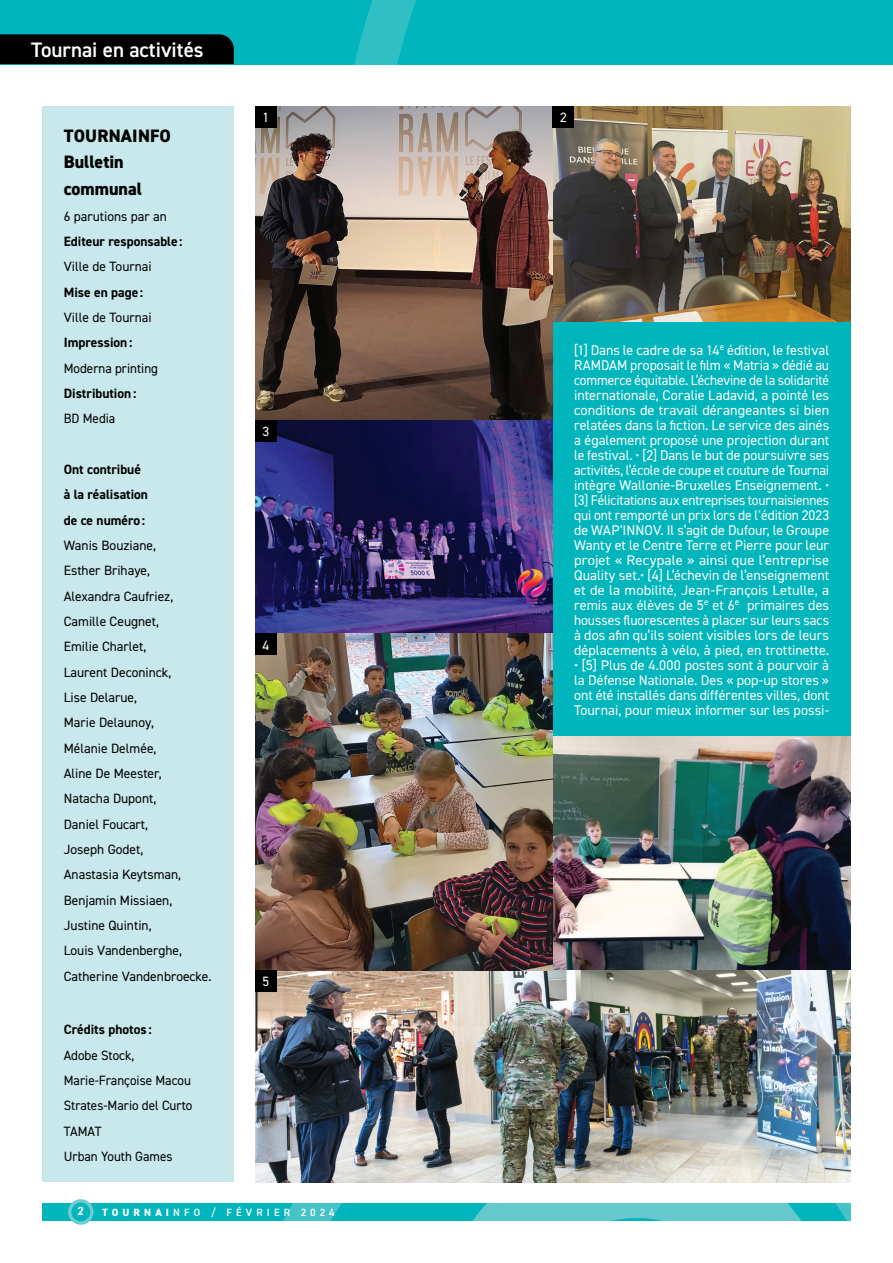
<style>
.page{position:relative;width:893px;height:1263px;background:#fff}
.page>*{position:absolute;margin:0;border:0;box-sizing:border-box;transform-origin:0 0}
.t1{font:600 21px "DIN2014";color:#fff}
.SOUS_TITRE{font:800 18px/26.8px "DIN2014";color:#000}
.TEXTE{font:14.1px/15px "DIN2014";color:#fff;text-align:justify}
.TEXTE-2{font:13.5px "DIN2014";color:#000}
.TEXTE-3{font:700 13.5px/25.3px "DIN2014";color:#000}
.TEXTE-4{font:13.5px "DIN2014";color:#fff}
.t2{font:700 12px "DIN2014";color:#fff}
.t3{font:600 10.5px "DIN2014";letter-spacing:.39em;color:#fff}
.s1{font-weight:800}
</style>
<div class="page">
<img style="left:553px;top:106px;width:297px;height:216px">
<img style="left:553px;top:736px;width:297px;height:234px">
<img style="left:255px;top:106px;width:298px;height:864px">
<img style="left:255px;top:970px;width:595px;height:212px">
<div style="left:0;top:0;width:893px;height:64px;background:#00b6bc"></div>
<svg style="left:354px;top:0;width:62px;height:64px"></svg>
<div style="left:0;top:34px;width:234px;height:30px;background:#000"></div>
<div style="left:43px;top:106px;width:191px;height:1076px;background:#c8e8eb"></div>
<div style="left:553px;top:322px;width:297px;height:414px;background:#00b6bc"></div>
<div style="left:255px;top:420px;width:21px;height:21px;background:#000"></div>
<svg style="left:43px;top:1203px;width:807px;height:17px;background:#2dbec3"></svg>
<svg style="left:70px;top:1201px;width:22px;height:22px"></svg>
<div style="left:68px;top:1199px;width:26px;height:26px;border:3px solid #70cbd0;border-radius:50%"></div>
<div style="left:255px;top:634px;width:21px;height:21px;background:#000"></div>
<div style="left:255px;top:970px;width:21px;height:22px;background:#000"></div>
<div style="left:255px;top:106px;width:21px;height:22px;background:#000"></div>
<div style="left:553px;top:106px;width:21px;height:22px;background:#000"></div>
<p class="t1" style="left:31px;top:35px;width:174px">Tournai en activités</p>
<p class="SOUS_TITRE" style="left:64px;top:122px;width:109px">TOURNAINFO<br>Bulletin communal</p>
<p class="TEXTE-2" style="left:64px;top:207px;width:105px">6 parutions par an</p>
<p class="TEXTE-3" style="left:64px;top:228px;width:120px">Editeur responsable :</p>
<p class="TEXTE-2" style="left:64px;top:258px;width:89px">Ville de Tournai</p>
<p class="TEXTE-3" style="left:64px;top:279px;width:81px">Mise en page :</p>
<p class="TEXTE-2" style="left:64px;top:309px;width:89px">Ville de Tournai</p>
<p class="TEXTE-3" style="left:64px;top:330px;width:70px">Impression:</p>
<p class="TEXTE-2" style="left:64px;top:359px;width:96px">Moderna printing</p>
<p class="TEXTE-3" style="left:64px;top:380px;width:74px">Distribution:</p>
<p class="TEXTE-2" style="left:64px;top:410px;width:53px">BD Media</p>
<p class="TEXTE-3" style="left:64px;top:456px;width:86px">Ont contribué à la réalisation de ce numéro :</p>
<p class="TEXTE-2" style="left:64px;top:537px;width:94px">Wanis Bouziane,</p>
<p class="TEXTE-2" style="left:64px;top:562px;width:88px">Esther Brihaye,</p>
<p class="TEXTE-2" style="left:64px;top:587px;width:111px">Alexandra Caufriez,</p>
<p class="TEXTE-2" style="left:64px;top:613px;width:97px">Camille Ceugnet,</p>
<p class="TEXTE-2" style="left:64px;top:638px;width:84px">Emilie Charlet,</p>
<p class="TEXTE-2" style="left:64px;top:663px;width:109px">Laurent Deconinck,</p>
<p class="TEXTE-2" style="left:64px;top:689px;width:75px">Lise Delarue,</p>
<p class="TEXTE-2" style="left:64px;top:714px;width:92px">Marie Delaunoy,</p>
<p class="TEXTE-2" style="left:64px;top:739px;width:94px">Mélanie Delmée,</p>
<p class="TEXTE-2" style="left:64px;top:765px;width:100px">Aline De Meester,</p>
<p class="TEXTE-2" style="left:64px;top:790px;width:94px">Natacha Dupont,</p>
<p class="TEXTE-2" style="left:64px;top:815px;width:86px">Daniel Foucart,</p>
<p class="TEXTE-2" style="left:64px;top:841px;width:81px">Joseph Godet,</p>
<p class="TEXTE-2" style="left:64px;top:866px;width:119px">Anastasia Keytsman,</p>
<p class="TEXTE-2" style="left:64px;top:891px;width:110px">Benjamin Missiaen,</p>
<p class="TEXTE-2" style="left:64px;top:917px;width:89px">Justine Quintin,</p>
<p class="TEXTE-2" style="left:64px;top:942px;width:120px">Louis Vandenberghe,</p>
<p class="TEXTE-2" style="left:64px;top:967px;width:148px">Catherine Vandenbroecke.</p>
<p class="TEXTE-3" style="left:64px;top:1017px;width:89px">Crédits photos :</p>
<p class="TEXTE-2" style="left:64px;top:1046px;width:72px">Adobe Stock,</p>
<p class="TEXTE-2" style="left:64px;top:1072px;width:129px">Marie-Françoise Macou</p>
<p class="TEXTE-2" style="left:64px;top:1097px;width:130px">Strates-Mario del Curto</p>
<p class="TEXTE-2" style="left:64px;top:1122px;width:39px">TAMAT</p>
<p class="TEXTE-2" style="left:64px;top:1148px;width:110px">Urban Youth Games</p>
<p class="TEXTE-4" style="left:262px;top:109px;width:8px">1</p>
<p class="TEXTE-4" style="left:560px;top:109px;width:8px">2</p>
<p class="TEXTE-4" style="left:262px;top:423px;width:8px">3</p>
<p class="TEXTE-4" style="left:262px;top:636px;width:8px">4</p>
<p class="TEXTE" style="left:574px;top:342px;width:257px">[1] Dans le cadre de sa 14<sup>e</sup> édition, le festival RAMDAM proposait le film « Matria » dédié au commerce équitable. L’échevine de la solidarité internationale, Coralie Ladavid, a pointé les conditions de travail dérangeantes si bien relatées dans la fiction. Le service des ainés a également proposé une projection durant le festival. • [2] Dans le but de poursuivre ses activités, l’école de coupe et couture de Tournai intègre Wallonie-Bruxelles Enseignement. • [3] Félicitations aux entreprises tournaisiennes qui ont remporté un prix lors de l'édition 2023 de WAP'INNOV. Il s’agit de Dufour, le Groupe Wanty et le Centre Terre et Pierre pour leur projet « Recypale » ainsi que l’entreprise Quality set.• [4] L’échevin de l’enseignement et de la mobilité, Jean-François Letulle, a remis aux élèves de 5<sup>e</sup> et 6<sup>e</sup> primaires des housses fluorescentes à placer sur leurs sacs à dos afin qu’ils soient visibles lors de leurs déplacements à vélo, à pied, en trottinette.</p>
<p class="TEXTE" style="left:574px;top:657px;width:257px">• [5] Plus de 4.000 postes sont à pourvoir à la Défense Nationale. Des « pop-up stores » ont été installés dans différentes villes, dont Tournai, pour mieux informer sur les possi-</p>
<p class="TEXTE-4" style="left:262px;top:973px;width:8px">5</p>
<p class="t2" style="left:78px;top:1203px;width:8px">2</p>
<p class="t3" style="left:102px;top:1205px;width:234px"><span class="s1">TOURNAI</span>NFO / FÉVRIER 2024</p>
</div>
